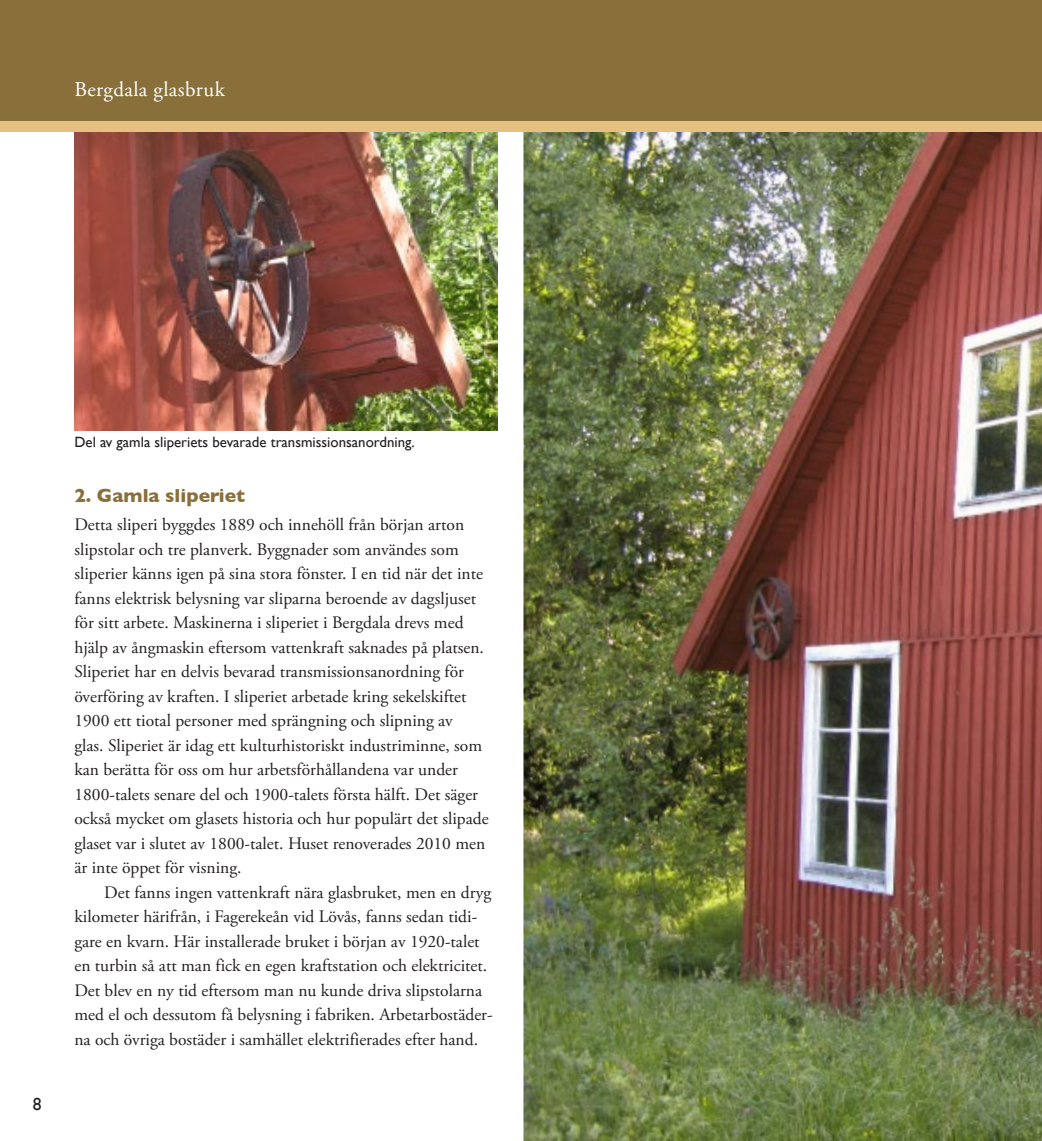
<style>
.page{position:relative;width:1042px;height:1141px;background:#fff}
.page>*{position:absolute;margin:0;border:0;box-sizing:border-box;transform-origin:0 0}
.t1{font:21px "Adobe Garamond Pro";letter-spacing:.02em;color:#fff}
.t2{font:700 19.25px "Gill Sans";color:#89703b}
.t3{font:17.5px/24.5px "Adobe Garamond Pro";color:#231f20}
.t4{font:17.5px "Gill Sans";color:#231f20}
.t5{font:14.88px "Gill Sans";color:#231f20}
</style>
<div class="page">
<img style="left:523px;top:132px;width:519px;height:1009px">
<img style="left:74px;top:132px;width:424px;height:299px">
<div style="left:0;top:121px;width:1042px;height:11px;background:#e6c081"></div>
<div style="left:0;top:0;width:1042px;height:121px;background:#89703b"></div>
<p class="t1" style="left:74px;top:77px;width:152px">Bergdala glasbruk</p>
<p class="t4" style="left:33px;top:1094px;width:10px">8</p>
<p class="t5" style="left:74px;top:434px;width:342px">Del av gamla sliperiets bevarade transmissionsanordning.</p>
<p class="t2" style="left:74px;top:480px;width:172px">2. Gamla sliperiet</p>
<p class="t3" style="left:74px;top:513px;width:416px">Detta sliperi byggdes 1889 och innehöll från början arton slipstolar och tre planverk. Byggnader som användes som sliperier känns igen på sina stora fönster. I en tid när det inte fanns elektrisk belysning var sliparna beroende av dagsljuset för sitt arbete. Maskinerna i sliperiet i Bergdala drevs med hjälp av ångmaskin eftersom vattenkraft saknades på platsen.<br>Sliperiet har en delvis bevarad transmissionsanordning för överföring av kraften. I sliperiet arbetade kring sekelskiftet 1900 ett tiotal personer med sprängning och slipning av<br>glas. Sliperiet är idag ett kulturhistoriskt industriminne, som kan berätta för oss om hur arbetsförhållandena var under 1800-talets senare del och 1900-talets första hälft. Det säger också mycket om glasets historia och hur populärt det slipade glaset var i slutet av 1800-talet. Huset renoverades 2010 men är inte öppet för visning.</p>
<p class="t3" style="left:74px;top:881px;width:420px;text-indent:30px">Det fanns ingen vattenkraft nära glasbruket, men en dryg kilometer härifrån, i Fagerekeån vid Lövås, fanns sedan tidi&shy;gare en kvarn. Här installerade bruket i början av 1920-talet en turbin så att man fick en egen kraftstation och elektricitet.<br>Det blev en ny tid eftersom man nu kunde driva slipstolarna med el och dessutom få belysning i fabriken. Arbetarbostäder&shy;na och övriga bostäder i samhället elektrifierades efter hand.</p>
</div>
